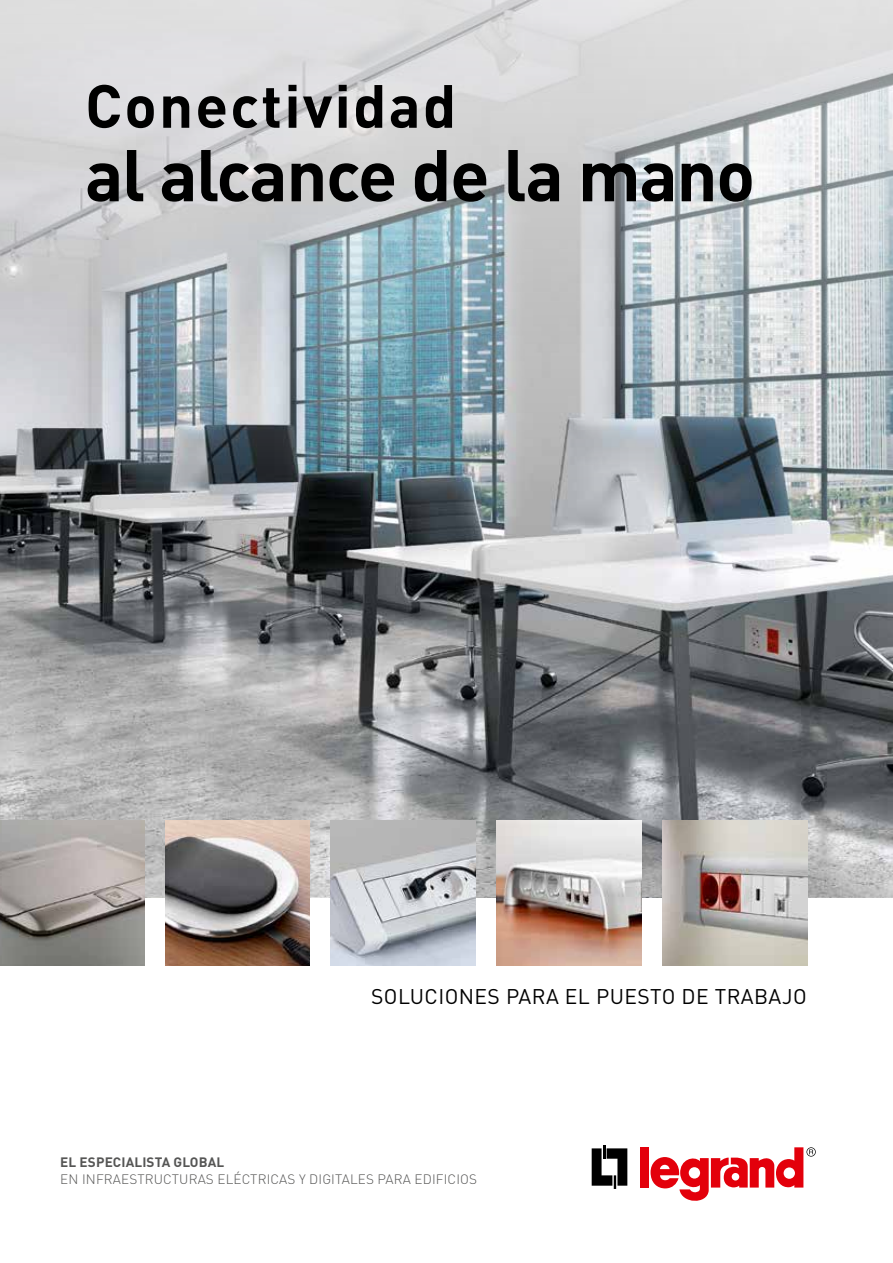
<style>
.page{position:relative;width:893px;height:1263px;background:#fff}
.page>*{position:absolute;margin:0;border:0;box-sizing:border-box;transform-origin:0 0}
.t1{font:700 72px "DIN Pro";letter-spacing:-.02em;color:#000}
.t2{font:700 60px "DIN Pro";letter-spacing:.035em;color:#000}
.t3{font:21px "DIN Pro";letter-spacing:.02em;color:#000}
.t4{font:300 13.5px "DIN Pro";letter-spacing:.01em;color:#565655}
.t5{font:700 13.5px "DIN Pro";letter-spacing:.01em;color:#565655}
</style>
<div class="page">
<img style="left:0;top:549px;width:893px;height:349px">
<svg style="left:0;top:0;width:893px;height:549px;background:#b4bbbf"></svg>
<svg style="left:592px;top:1145px;width:35px;height:44px"></svg>
<div style="left:640px;top:1147px;width:9px;height:40px;background:#e3000b"></div>
<svg style="left:650px;top:1147px;width:166px;height:54px"></svg>
<img style="left:165px;top:821px;width:145px;height:144px">
<img style="left:331px;top:821px;width:144px;height:144px">
<img style="left:663px;top:821px;width:144px;height:144px">
<img style="left:497px;top:821px;width:144px;height:144px">
<img style="left:0;top:821px;width:145px;height:144px">
<h2 class="t2" style="left:85px;top:65px;width:373px">Conectividad</h2>
<h1 class="t1" style="left:85px;top:126px;width:672px">al alcance de la mano</h1>
<h3 class="t3" style="left:371px;top:982px;width:437px">SOLUCIONES PARA EL PUESTO DE TRABAJO</h3>
<p class="t5" style="left:60px;top:1153px;width:165px">EL ESPECIALISTA GLOBAL</p>
<p class="t4" style="left:60px;top:1169px;width:418px">EN INFRAESTRUCTURAS ELÉCTRICAS Y DIGITALES PARA EDIFICIOS</p>
</div>
